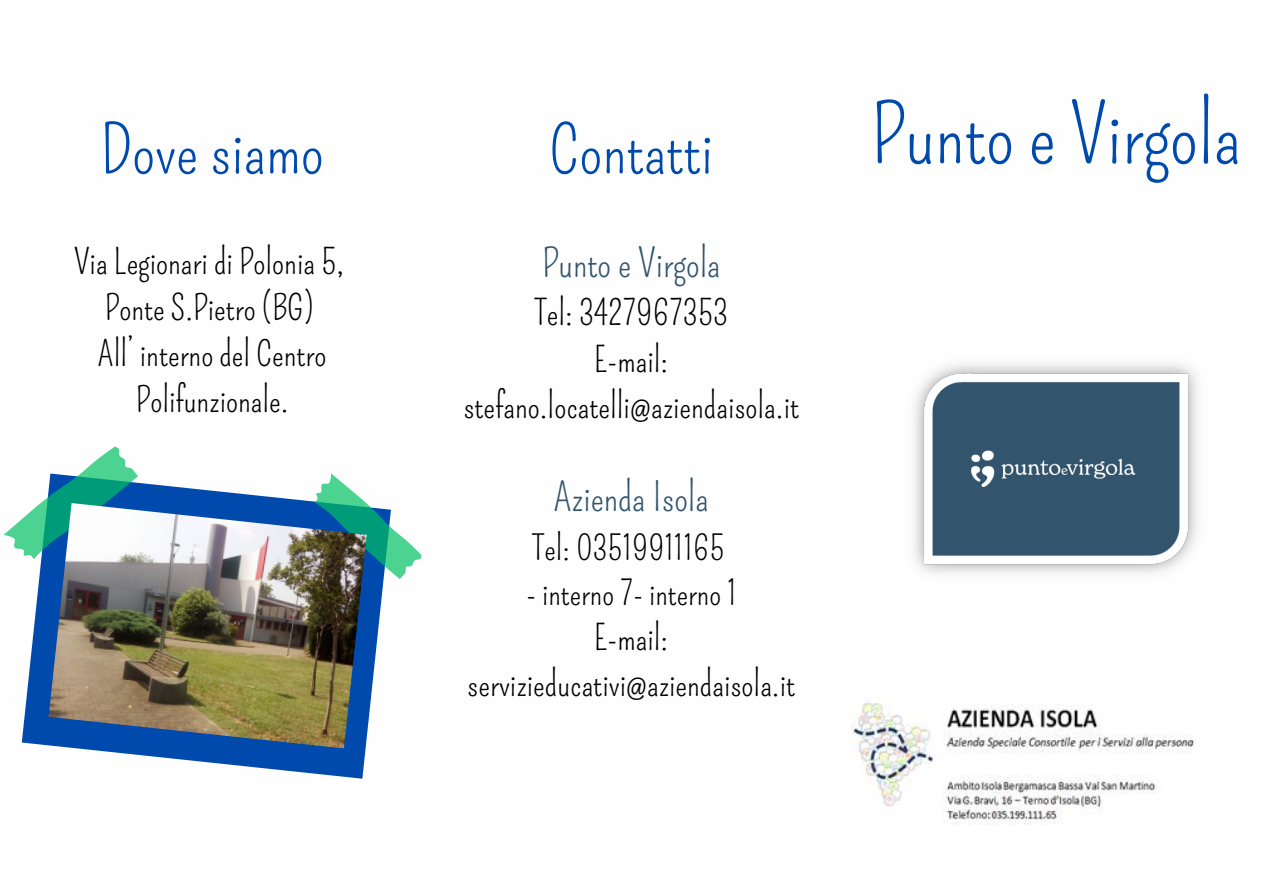
<style>
.page{position:relative;width:1263px;height:894px;background:#fff}
.page>*{position:absolute;margin:0;border:0;box-sizing:border-box;transform-origin:0 0}
.t1{font:81px "Pompiere";color:#004aad}
.t2{font:66px "Pompiere";color:#004aad}
.t3{font:39px "Pompiere";color:#32546c}
.t4{font:34.5px/46px "Pompiere";color:#000;text-align:center}
.t5{font:33.75px "Pompiere";color:#000}
</style>
<div class="page">
<img style="left:851px;top:700px;width:343px;height:125px">
<img style="left:914px;top:363px;width:284px;height:211px">
<svg style="left:22px;top:579px;width:362px;height:199px"></svg>
<svg style="left:3px;top:446px;width:418px;height:133px"></svg>
<img style="left:49px;top:503px;width:318px;height:245px">
<p class="t2" style="left:101px;top:112px;width:225px">Dove siamo</p>
<p class="t4" style="left:74px;top:239px;width:272px">Via Legionari di Polonia 5,</p>
<p class="t4" style="left:105px;top:285px;width:210px">Ponte S.Pietro (BG)</p>
<p class="t4" style="left:98px;top:331px;width:230px">All’ interno del Centro<br>Polifunzionale.</p>
<p class="t2" style="left:549px;top:112px;width:165px">Contatti</p>
<p class="t3" style="left:542px;top:240px;width:180px">Punto e Virgola</p>
<p class="t4" style="left:534px;top:291px;width:195px">Tel: 3427967353</p>
<p class="t4" style="left:463px;top:337px;width:337px">E-mail: stefano.locatelli@aziendaisola.it</p>
<p class="t3" style="left:554px;top:474px;width:156px">Azienda Isola</p>
<p class="t5" style="left:532px;top:528px;width:194px">Tel: 03519911165</p>
<p class="t5" style="left:526px;top:573px;width:212px">- interno 7- interno 1</p>
<p class="t4" style="left:467px;top:614px;width:329px">E-mail: servizieducativi@aziendaisola.it</p>
<p class="t1" style="left:871px;top:87px;width:372px">Punto e Virgola</p>
</div>
